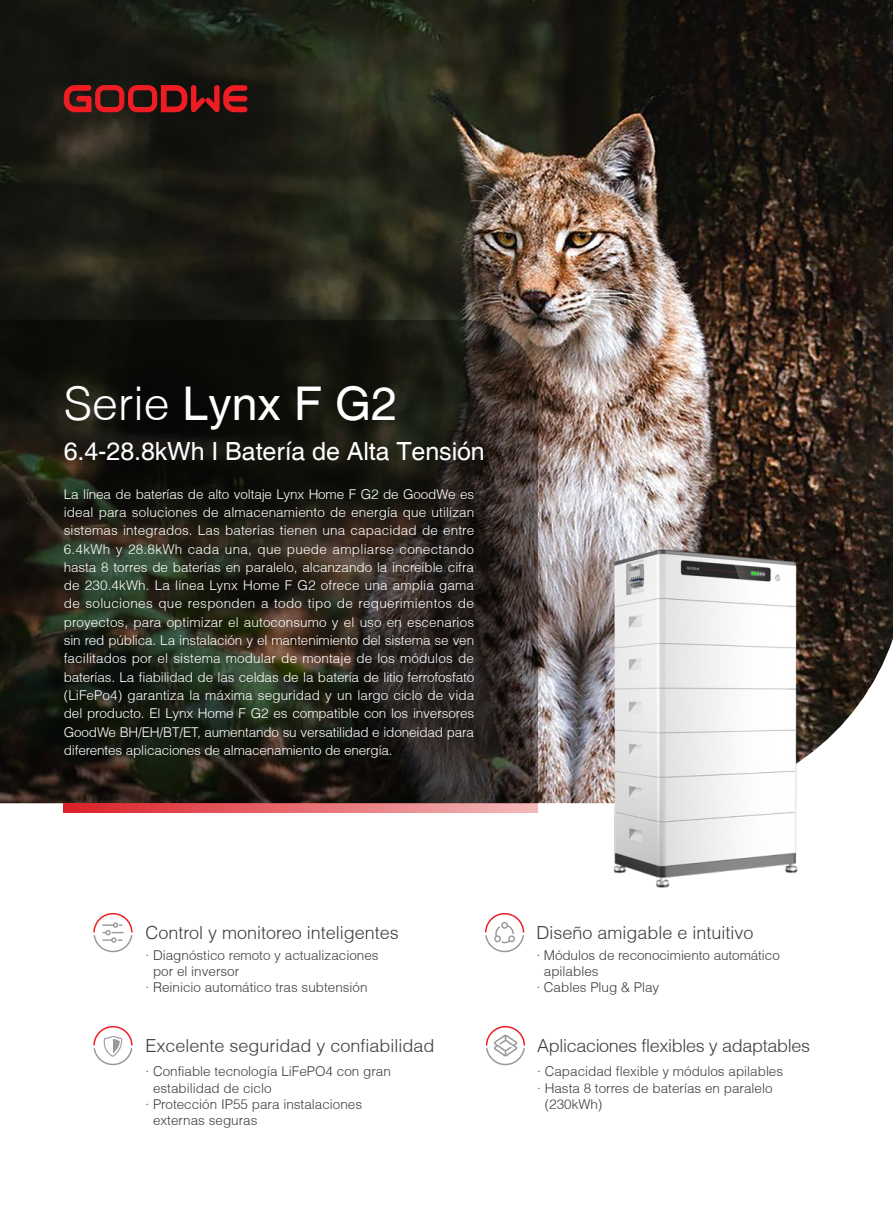
<style>
.page{position:relative;width:893px;height:1212px;background:#fff}
.page>*{position:absolute;margin:0;border:0;box-sizing:border-box;transform-origin:0 0}
.t1{font:46.5px "Helvetica";color:#fff}
.t2{font:25.05px "Helvetica";letter-spacing:-.005em;color:#fff}
.t3{font:300 18px "Helvetica";color:#3e3e3f}
.t4{font:300 18px "Helvetica";letter-spacing:-.02em;color:#3e3e3f}
.t5{font:300 13.5px/18.3px "Helvetica";letter-spacing:-.01em;color:#fff;text-align:justify}
.t6{font:300 13.5px/16.2px "Helvetica";color:#3e3e3f}
.s1{font-weight:300}
</style>
<div class="page">
<img style="left:0;top:0;width:893px;height:803px">
<svg style="left:0;top:320px;width:538px;height:483px;background:#212018"></svg>
<svg style="left:93px;top:913px;width:40px;height:40px"></svg>
<svg style="left:93px;top:1026px;width:40px;height:40px"></svg>
<svg style="left:485px;top:913px;width:40px;height:40px"></svg>
<svg style="left:485px;top:1026px;width:41px;height:40px"></svg>
<img style="left:601px;top:540px;width:210px;height:348px">
<svg style="left:64px;top:803px;width:474px;height:9px;background:#e46b6f"></svg>
<svg style="left:64px;top:85px;width:183px;height:27px;background:#841919"></svg>
<p class="t1" style="left:64px;top:377px;width:335px"><span class="s1">Serie</span> Lynx F G2</p>
<p class="t2" style="left:64px;top:437px;width:423px">6.4-28.8kWh I Batería de Alta Tensión</p>
<p class="t5" style="left:64px;top:485px;width:412px">La línea de baterías de alto voltaje Lynx Home F G2 de GoodWe es ideal para soluciones de almacenamiento de energía que utilizan sistemas integrados. Las baterías tienen una capacidad de entre 6.4kWh y 28.8kWh cada una, que puede ampliarse conectando hasta 8 torres de baterías en paralelo, alcanzando la increíble cifra de 230.4kWh. La línea Lynx Home F G2 ofrece una amplia gama de soluciones que responden a todo tipo de requerimientos de proyectos, para optimizar el autoconsumo y el uso en escenarios sin red pública. La instalación y el mantenimiento del sistema se ven facilitados por el sistema modular de montaje de los módulos de baterías. La fiabilidad de las celdas de la batería de litio ferrofosfato (LiFePo4) garantiza la máxima seguridad y un largo ciclo de vida del producto. El Lynx Home F G2 es compatible con los inversores GoodWe BH/EH/BT/ET, aumentando su versatilidad e idoneidad para diferentes aplicaciones de almacenamiento de energía.</p>
<p class="t3" style="left:146px;top:921px;width:255px">Control y monitoreo inteligentes</p>
<p class="t6" style="left:153px;top:947px;width:227px;text-indent:-8px">· Diagnóstico remoto y actualizaciones por el inversor</p>
<p class="t6" style="left:146px;top:979px;width:224px">· Reinicio automático tras subtensión</p>
<p class="t3" style="left:146px;top:1034px;width:291px">Excelente seguridad y confiabilidad</p>
<p class="t6" style="left:153px;top:1063px;width:239px;text-indent:-8px">· Confiable tecnología LiFePO4 con gran estabilidad de ciclo</p>
<p class="t6" style="left:153px;top:1096px;width:211px;text-indent:-8px">· Protección IP55 para instalaciones externas seguras</p>
<p class="t3" style="left:536px;top:921px;width:219px">Diseño amigable e intuitivo</p>
<p class="t6" style="left:544px;top:947px;width:237px;text-indent:-8px">· Módulos de reconocimiento automático apilables</p>
<p class="t6" style="left:536px;top:979px;width:125px">· Cables Plug &amp; Play</p>
<p class="t4" style="left:537px;top:1034px;width:274px">Aplicaciones flexibles y adaptables</p>
<p class="t6" style="left:537px;top:1063px;width:248px">· Capacidad flexible y módulos apilables</p>
<p class="t6" style="left:545px;top:1079px;width:229px;text-indent:-8px">· Hasta 8 torres de baterías en paralelo (230kWh)</p>
</div>
